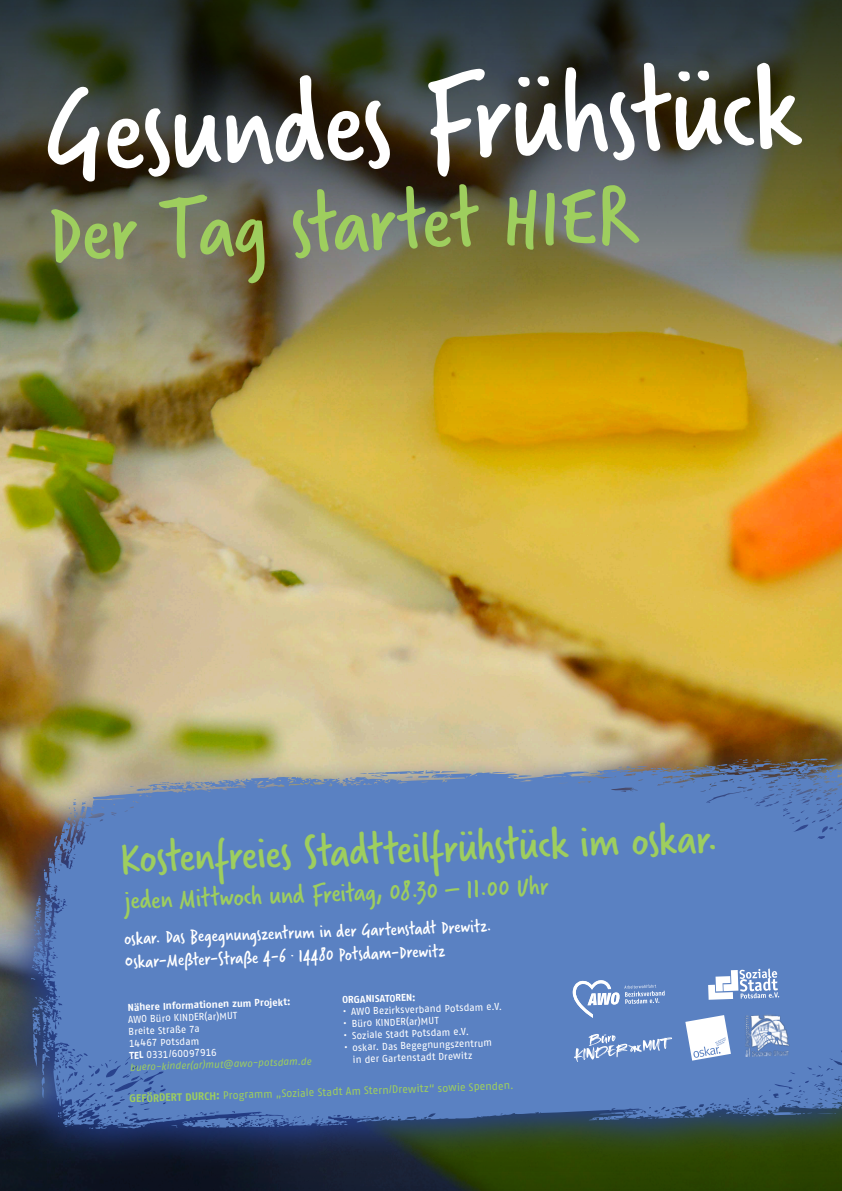
<style>
.page{position:relative;width:842px;height:1191px;background:#fff}
.page>*{position:absolute;margin:0;border:0;box-sizing:border-box;transform-origin:0 0}
.t1{font:127px "Verveine";color:#fff}
.t2{font:90px "Verveine";color:#9ece5e}
.t3{font:47.6px "Verveine";color:#9ece5e}
.t4{font:28.5px "Verveine";color:#9ece5e}
.t5{font:19.4px "Verveine";color:#fff}
.t6{font:10.8px "AWO Fago Office";color:#9ece5e}
.t7{font:10px/12px "AWO Fago Office";color:#fff}
.t8{font:700 10px "AWO Fago Office";color:#fff}
.t9{font:italic 10px "AWO Fago Office";color:#9ece5e}
.s1{font-weight:700}
</style>
<div class="page">
<img style="left:0;top:452px;width:842px;height:289px">
<svg style="left:0;top:1171px;width:842px;height:20px;background:#1c2b15"></svg>
<img style="left:0;top:0;width:842px;height:452px">
<img style="left:0;top:741px;width:842px;height:430px">
<svg style="left:31px;top:758px;width:811px;height:371px;background:#5c7fb7"></svg>
<img style="left:744px;top:1014px;width:48px;height:42px">
<svg style="left:685px;top:1015px;width:46px;height:45px"></svg>
<svg style="left:574px;top:1034px;width:98px;height:28px;background:#7b9ace"></svg>
<svg style="left:708px;top:968px;width:71px;height:31px"></svg>
<svg style="left:572px;top:979px;width:93px;height:39px;background:#7999cd"></svg>
<p class="t1" style="left:42px;top:46px;width:758px;rotate:-2deg">Gesundes Frühstück</p>
<p class="t2" style="left:46px;top:172px;width:592px;rotate:-2deg">Der Tag startet HIER</p>
<p class="t3" style="left:119px;top:825px;width:601px;rotate:-2deg">Kostenfreies Stadtteilfrühstück im oskar.</p>
<p class="t4" style="left:124px;top:880px;width:425px;rotate:-2deg">jeden Mittwoch und Freitag, 08.30 – 11.00 Uhr</p>
<p class="t5" style="left:124px;top:925px;width:369px;rotate:-2deg">oskar. Das Begegnungszentrum in der Gartenstadt Drewitz.</p>
<p class="t5" style="left:124px;top:948px;width:322px;rotate:-2deg">Oskar-Meßter-Straße 4-6 · 14480 Potsdam-Drewitz</p>
<p class="t8" style="left:127px;top:1001px;width:165px;rotate:-2deg">Nähere Informationen zum Projekt:</p>
<p class="t7" style="left:128px;top:1013px;width:111px;rotate:-2deg">AWO Büro KINDER(ar)MUT</p>
<p class="t7" style="left:128px;top:1025px;width:73px;rotate:-2deg">Breite Straße 7a</p>
<p class="t7" style="left:129px;top:1037px;width:72px;rotate:-2deg">14467 Potsdam</p>
<p class="t7" style="left:129px;top:1049px;width:89px;rotate:-2deg"><span class="s1">TEL</span> 0331/60097916</p>
<p class="t9" style="left:130px;top:1061px;width:183px;rotate:-2deg">buero-kinder(ar)mut@awo-potsdam.de</p>
<p class="t8" style="left:342px;top:994px;width:75px;rotate:-2deg">ORGANISATOREN:</p>
<p class="t7" style="left:342px;top:1005px;width:161px;rotate:-2deg">• AWO Bezirksverband Potsdam e.V.</p>
<p class="t7" style="left:343px;top:1017px;width:97px;rotate:-2deg">• Büro KINDER(ar)MUT</p>
<p class="t7" style="left:343px;top:1029px;width:127px;rotate:-2deg">• Soziale Stadt Potsdam e.V.</p>
<p class="t7" style="left:352px;top:1041px;width:141px;text-indent:-9px;rotate:-2deg">• oskar. Das Begegnungszentrum in der Gartenstadt Drewitz</p>
<p class="t6" style="left:129px;top:1092px;width:386px;rotate:-2deg"><span class="s1">GEFÖRDERT DURCH:</span> Programm „Soziale Stadt Am Stern/Drewitz“ sowie Spenden.</p>
</div>
